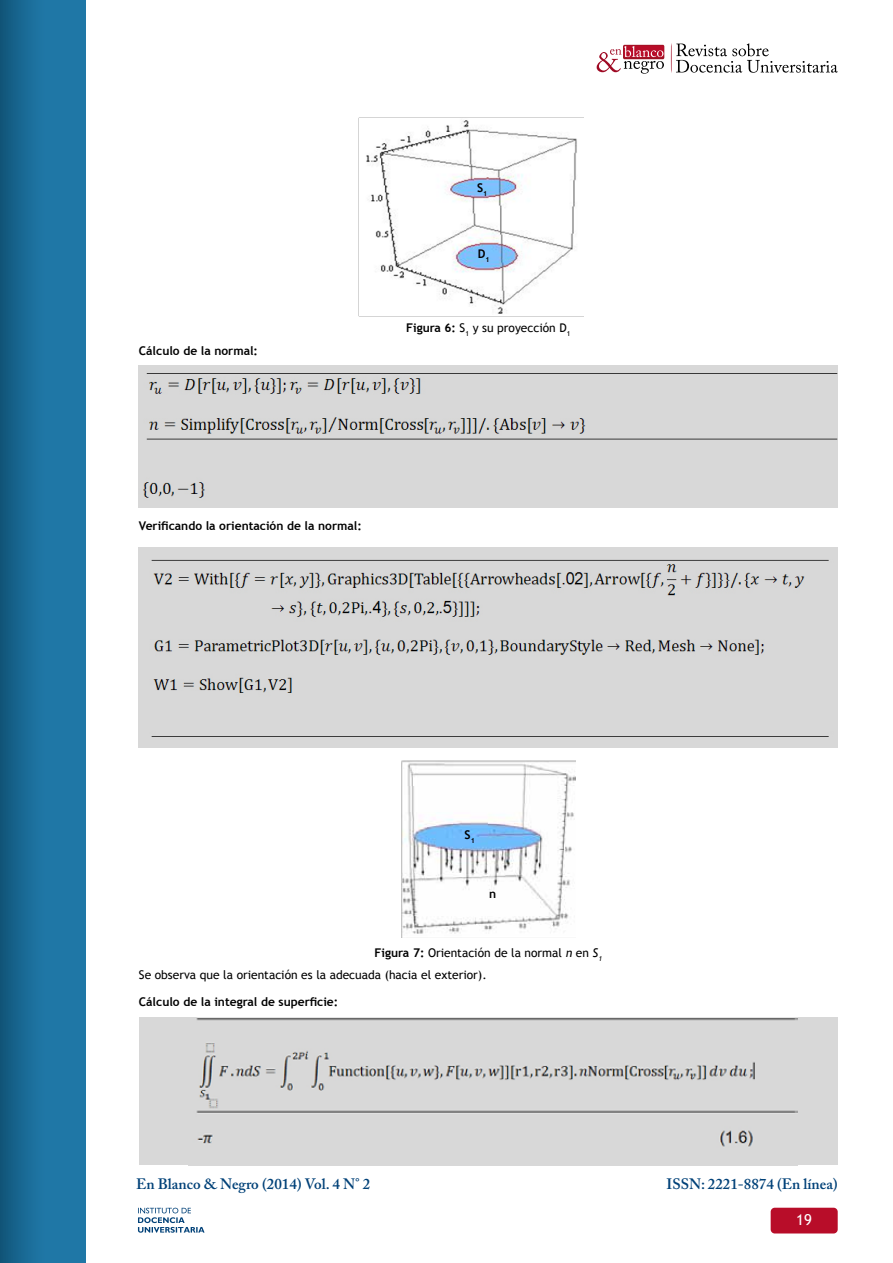
<style>
.page{position:relative;width:893px;height:1263px;background:#fff}
.page>*{position:absolute;margin:0;border:0;box-sizing:border-box;transform-origin:0 0}
.t1{font:600 15px "Adobe Caslon Pro";color:#004178}
.t2{font:15px "Trebuchet MS";color:#fff}
.t3{font:12px "Trebuchet MS";color:#000}
.t4{font:700 12px "Trebuchet MS";color:#000}
.s1{font-weight:700}
.s2{font-style:italic}
</style>
<div class="page">
<div style="left:623px;top:45px;width:41px;height:14px;background:#a71025;border-radius:2px"></div>
<svg style="left:671px;top:43px;width:167px;height:30px"></svg>
<svg style="left:597px;top:46px;width:67px;height:28px"></svg>
<div style="left:0;top:0;width:85px;height:1263px;background:linear-gradient(to right,#155e86,#2380b1)"></div>
<div style="left:771px;top:1208px;width:67px;height:25px;background:#b80d29;border-radius:4px"></div>
<svg style="left:138px;top:1208px;width:67px;height:25px"></svg>
<img style="left:358px;top:117px;width:226px;height:199px">
<img style="left:139px;top:366px;width:699px;height:142px">
<img style="left:139px;top:547px;width:699px;height:201px">
<img style="left:402px;top:760px;width:174px;height:178px">
<div style="left:139px;top:1017px;width:699px;height:148px;background:#d8d8d8"></div>
<img style="left:196px;top:1017px;width:601px;height:130px">
<p class="t4" style="left:477px;top:180px;width:12px">S<sub>1</sub></p>
<p class="t4" style="left:478px;top:246px;width:13px">D<sub>1</sub></p>
<p class="t4" style="left:139px;top:343px;width:121px">Cálculo de la normal:</p>
<p class="t3" style="left:406px;top:321px;width:166px"><span class="s1">Figura 6:</span> S<sub>1</sub> y su proyección D<sub>1</sub></p>
<p class="t4" style="left:139px;top:518px;width:224px">Verificando la orientación de la normal:</p>
<p class="t4" style="left:465px;top:827px;width:12px">S<sub>1</sub></p>
<p class="t4" style="left:489px;top:886px;width:9px">n</p>
<p class="t3" style="left:375px;top:945px;width:229px"><span class="s1">Figura 7:</span> Orientación de la normal <span class="s2">n</span> en <span class="s2">S</span><sub>1</sub></p>
<p class="t3" style="left:139px;top:968px;width:349px">Se observa que la orientación es la adecuada (hacia el exterior).</p>
<p class="t4" style="left:139px;top:995px;width:201px">Cálculo de la integral de superficie:</p>
<p class="t1" style="left:136px;top:1174px;width:236px">En Blanco &amp; Negro (2014) Vol. 4 N° 2</p>
<p class="t1" style="left:667px;top:1174px;width:173px">ISSN: 2221-8874 (En línea)</p>
<p class="t2" style="left:796px;top:1211px;width:17px">19</p>
</div>
